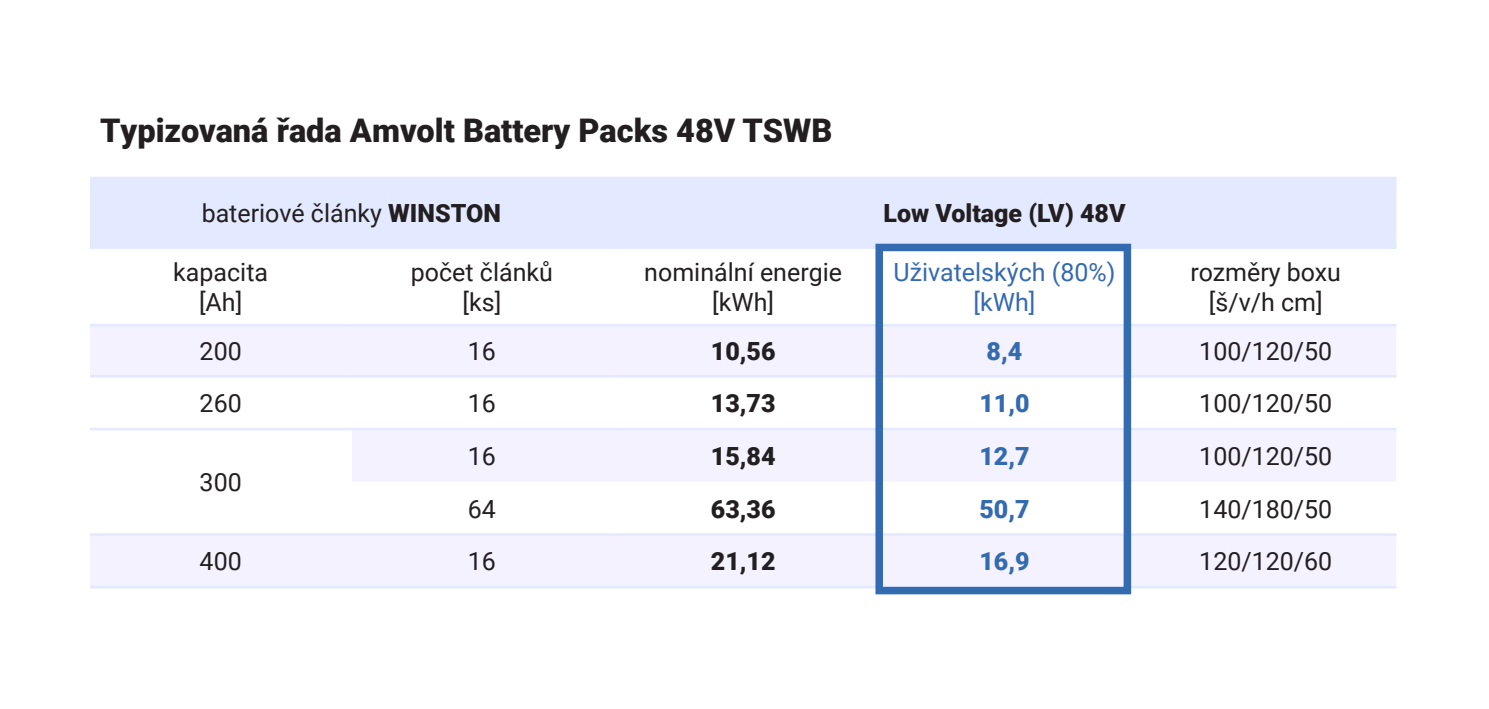
<style>
.page{position:relative;width:1489px;height:709px;background:#fff}
.page>*{position:absolute;margin:0;border:0;box-sizing:border-box;transform-origin:0 0}
.t1{font:900 32.5px "Roboto";color:#231f20}
.t2{font:25px/30px "Roboto";color:#231f20;text-align:center}
.t3{font:900 25px "Roboto";color:#231f20}
.t4{font:25px/30px "Roboto";color:#346aaf;text-align:center}
.t5{font:900 25px "Roboto";color:#346aaf}
.s1{font-weight:900}
</style>
<div class="page">
<div style="left:90px;top:177px;width:1306px;height:69px;background:#e3e9ff"></div>
<svg style="left:90px;top:326px;width:1306px;height:260px;fill:#f4f2ff"></svg>
<svg style="left:351px;top:377px;width:1045px;height:156px"></svg>
<div style="left:90px;top:429px;width:261px;height:105px;background:#fff"></div>
<hr style="left:90px;top:246px;width:261px;height:3px;background:#e3e9ff">
<hr style="left:351px;top:246px;width:261px;height:3px;background:#e3e9ff">
<hr style="left:612px;top:246px;width:261px;height:3px;background:#e3e9ff">
<hr style="left:873px;top:246px;width:262px;height:3px;background:#e3e9ff">
<hr style="left:1135px;top:246px;width:261px;height:3px;background:#e3e9ff">
<hr style="left:90px;top:324px;width:261px;height:2px;background:#e3e9ff">
<hr style="left:351px;top:324px;width:261px;height:2px;background:#e3e9ff">
<hr style="left:612px;top:324px;width:261px;height:2px;background:#e3e9ff">
<hr style="left:873px;top:324px;width:262px;height:2px;background:#e3e9ff">
<hr style="left:1135px;top:324px;width:261px;height:2px;background:#e3e9ff">
<hr style="left:90px;top:375px;width:261px;height:2px;background:#e3e9ff">
<hr style="left:351px;top:375px;width:261px;height:2px;background:#e3e9ff">
<hr style="left:612px;top:375px;width:261px;height:2px;background:#e3e9ff">
<hr style="left:873px;top:375px;width:262px;height:2px;background:#e3e9ff">
<hr style="left:1135px;top:375px;width:261px;height:2px;background:#e3e9ff">
<hr style="left:90px;top:428px;width:261px;height:2px;background:#e3e9ff">
<hr style="left:351px;top:428px;width:261px;height:2px;background:#e3e9ff">
<hr style="left:612px;top:428px;width:261px;height:2px;background:#e3e9ff">
<hr style="left:873px;top:428px;width:262px;height:2px;background:#e3e9ff">
<hr style="left:1135px;top:428px;width:261px;height:2px;background:#e3e9ff">
<hr style="left:90px;top:533px;width:261px;height:2px;background:#e3e9ff">
<hr style="left:351px;top:533px;width:261px;height:2px;background:#e3e9ff">
<hr style="left:612px;top:533px;width:261px;height:2px;background:#e3e9ff">
<hr style="left:873px;top:533px;width:262px;height:2px;background:#e3e9ff">
<hr style="left:1135px;top:533px;width:261px;height:2px;background:#e3e9ff">
<hr style="left:90px;top:586px;width:261px;height:2px;background:#e3e9ff">
<hr style="left:351px;top:586px;width:261px;height:2px;background:#e3e9ff">
<hr style="left:612px;top:586px;width:261px;height:2px;background:#e3e9ff">
<hr style="left:873px;top:586px;width:262px;height:2px;background:#e3e9ff">
<hr style="left:1135px;top:586px;width:261px;height:2px;background:#e3e9ff">
<div style="left:875px;top:244px;width:256px;height:350px;border:8px solid #346aaf"></div>
<h1 class="t1" style="left:100px;top:108px;width:733px">Typizovaná řada Amvolt Battery Packs 48V TSWB</h1>
<p class="t2" style="left:202px;top:197px;width:301px">bateriové články <span class="s1">WINSTON</span></p>
<p class="t3" style="left:883px;top:195px;width:244px">Low Voltage (LV) 48V</p>
<p class="t2" style="left:173px;top:256px;width:96px">kapacita [Ah]</p>
<p class="t2" style="left:411px;top:256px;width:143px">počet článků [ks]</p>
<p class="t2" style="left:644px;top:256px;width:199px">nominální energie [kWh]</p>
<p class="t4" style="left:893px;top:256px;width:223px">Uživatelských (80%) [kWh]</p>
<p class="t2" style="left:1190px;top:256px;width:152px">rozměry boxu [š/v/h cm]</p>
<p class="t2" style="left:200px;top:335px;width:44px">200</p>
<p class="t2" style="left:468px;top:335px;width:30px">16</p>
<p class="t3" style="left:711px;top:334px;width:66px">10,56</p>
<p class="t5" style="left:986px;top:334px;width:37px">8,4</p>
<p class="t2" style="left:1199px;top:335px;width:135px">100/120/50</p>
<p class="t2" style="left:200px;top:387px;width:44px">260</p>
<p class="t2" style="left:468px;top:387px;width:30px">16</p>
<p class="t3" style="left:711px;top:386px;width:66px">13,73</p>
<p class="t5" style="left:979px;top:386px;width:52px">11,0</p>
<p class="t2" style="left:1199px;top:387px;width:135px">100/120/50</p>
<p class="t2" style="left:200px;top:466px;width:44px">300</p>
<p class="t2" style="left:468px;top:440px;width:30px">16</p>
<p class="t3" style="left:711px;top:438px;width:66px">15,84</p>
<p class="t5" style="left:979px;top:438px;width:52px">12,7</p>
<p class="t2" style="left:1199px;top:440px;width:135px">100/120/50</p>
<p class="t2" style="left:468px;top:493px;width:30px">64</p>
<p class="t3" style="left:711px;top:491px;width:66px">63,36</p>
<p class="t5" style="left:979px;top:491px;width:52px">50,7</p>
<p class="t2" style="left:1199px;top:493px;width:135px">140/180/50</p>
<p class="t2" style="left:200px;top:545px;width:44px">400</p>
<p class="t2" style="left:468px;top:545px;width:30px">16</p>
<p class="t3" style="left:711px;top:544px;width:66px">21,12</p>
<p class="t5" style="left:979px;top:544px;width:52px">16,9</p>
<p class="t2" style="left:1199px;top:545px;width:135px">120/120/60</p>
</div>
